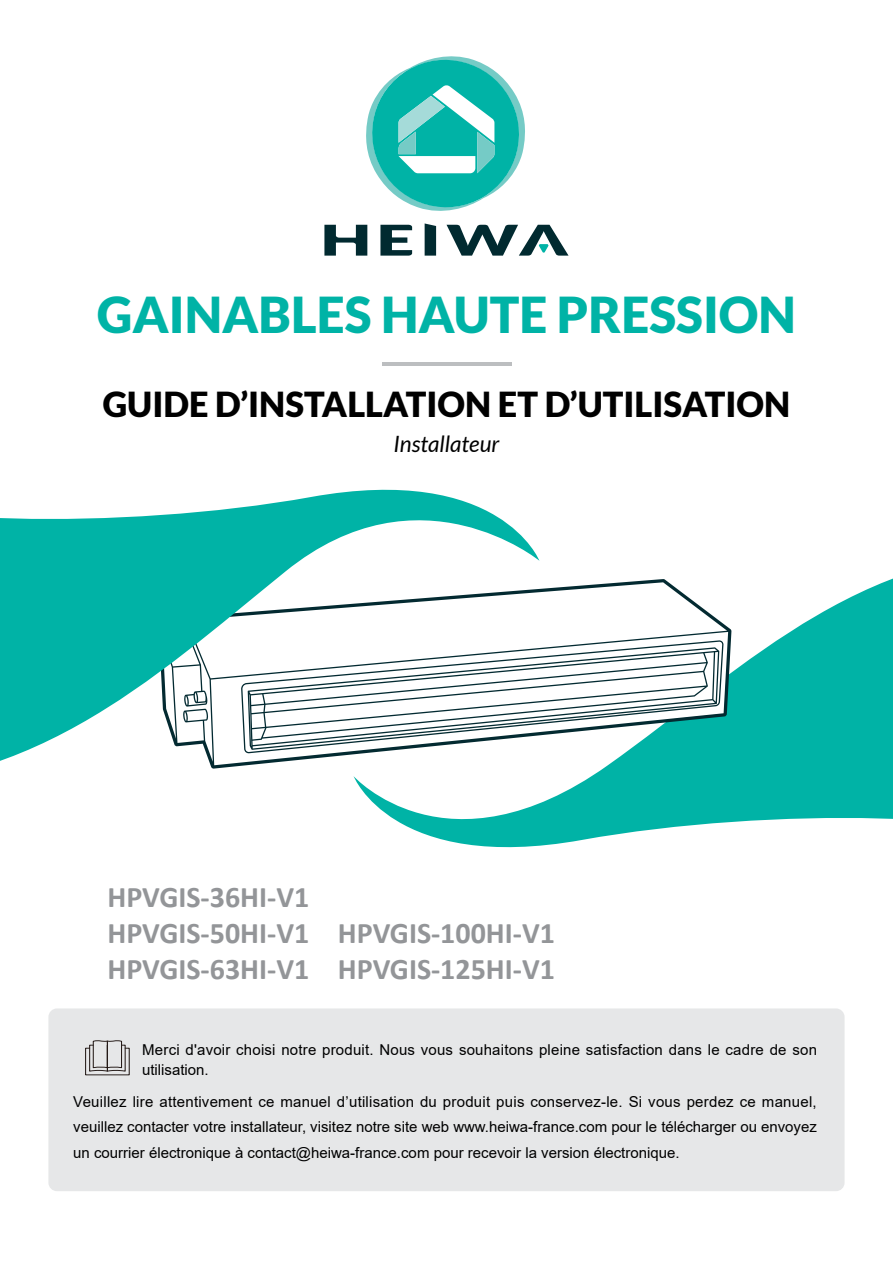
<style>
.page{position:relative;width:893px;height:1263px;background:#fff}
.page>*{position:absolute;margin:0;border:0;box-sizing:border-box;transform-origin:0 0}
.t1{font:900 49.5px "Lato";color:#00b3a6}
.t2{font:900 34.5px "Lato";color:#000}
.t3{font:700 30px/36px "Calibri";color:#939598;text-align:justify}
.t4{font:italic 22.5px "Lato";color:#000}
.t5{font:15px/25.5px "Arial";letter-spacing:.01em;color:#000}
</style>
<div class="page">
<svg style="left:371px;top:560px;width:522px;height:288px;fill:#00b3a6"></svg>
<div style="left:48px;top:1008px;width:796px;height:183px;background:#e6e7e8;border-radius:9px"></div>
<svg style="left:85px;top:1040px;width:45px;height:35px"></svg>
<svg style="left:324px;top:56px;width:244px;height:200px"></svg>
<hr style="left:382px;top:362px;width:129px;height:4px;background:#bcbec0">
<svg style="left:539px;top:579px;width:192px;height:190px"></svg>
<svg style="left:0;top:489px;width:539px;height:312px"></svg>
<h1 class="t1" style="left:97px;top:286px;width:700px">GAINABLES HAUTE PRESSION</h1>
<h2 class="t2" style="left:103px;top:384px;width:689px">GUIDE D’INSTALLATION ET D’UTILISATION</h2>
<h3 class="t4" style="left:394px;top:432px;width:107px">Installateur</h3>
<h3 class="t3" style="left:107px;top:879px;width:203px">HPVGIS-36HI-V1<br>HPVGIS-50HI-V1<br>HPVGIS-63HI-V1</h3>
<h3 class="t3" style="left:338px;top:915px;width:219px">HPVGIS-100HI-V1<br>HPVGIS-125HI-V1</h3>
<p class="t5" style="left:142px;top:1039px;width:676px;line-height:20.2px">Merci d'avoir choisi notre produit. Nous vous souhaitons pleine satisfaction dans le cadre de son utilisation.</p>
<p class="t5" style="left:73px;top:1089px;width:745px;text-align:justify">Veuillez lire attentivement ce manuel d’utilisation du produit puis conservez-le. Si vous perdez ce manuel, veuillez contacter votre installateur, visitez notre site web www.heiwa-france.com pour le télécharger ou envoyez un courrier électronique à contact@heiwa-france.com pour recevoir la version électronique.</p>
</div>
